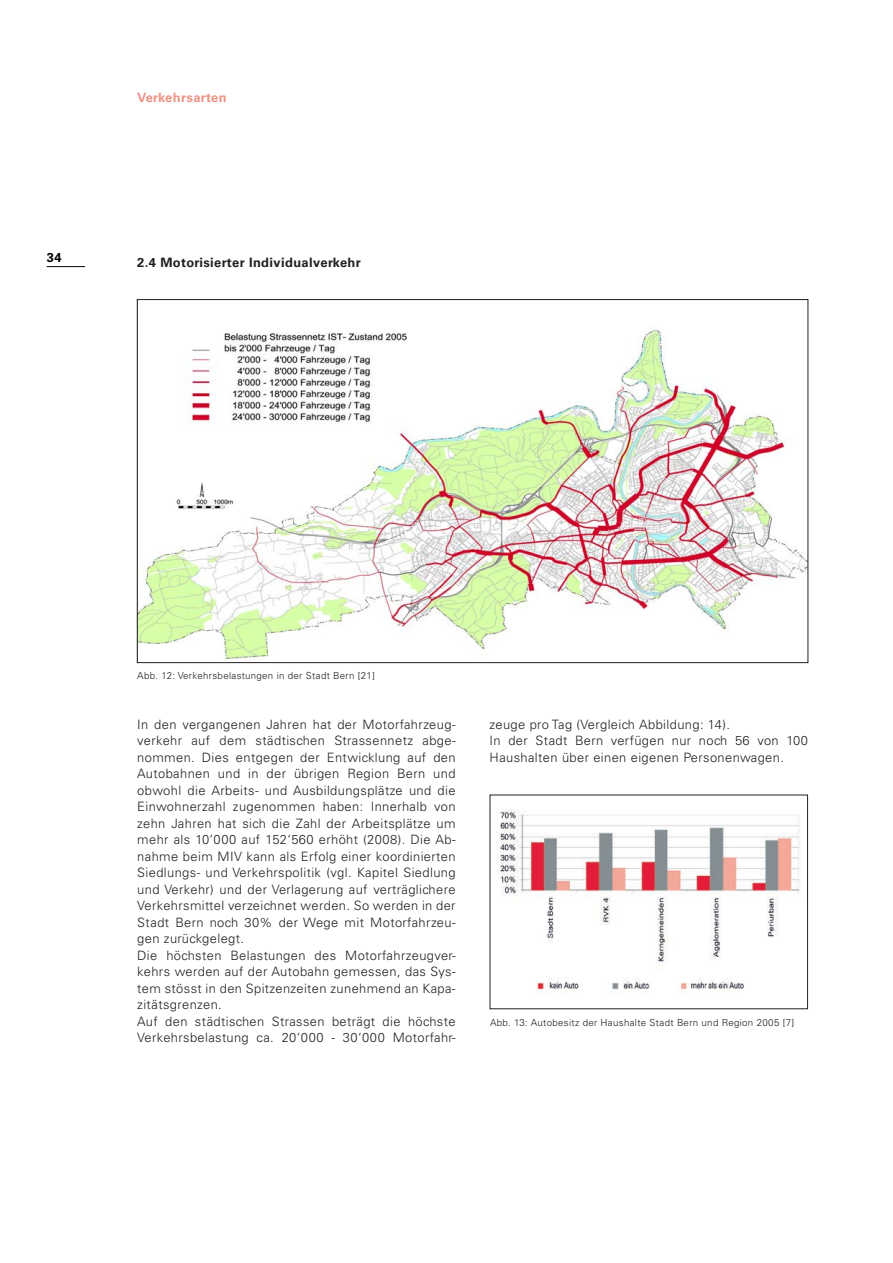
<style>
.page{position:relative;width:893px;height:1263px;background:#fff}
.page>*{position:absolute;margin:0;border:0;box-sizing:border-box;transform-origin:0 0}
.t1{font:300 12.9px/16.5px "Univers LT Std";letter-spacing:.03em;color:#231f20}
.t2{font:700 12.9px "Univers LT Std";letter-spacing:.03em;color:#231f20}
.t3{font:700 12.9px "Univers LT Std";letter-spacing:.03em;color:#ec9484}
.t4{font:700 12.9px "Univers LT Std";color:#000}
.t5{font:300 9.75px "Univers LT Std";letter-spacing:.03em;color:#231f20}
</style>
<div class="page">
<hr style="left:47px;top:266px;width:38px;height:1px;background:#231f20">
<img style="left:496px;top:810px;width:304px;height:184px">
<img style="left:139px;top:329px;width:667px;height:331px">
<p class="t4" style="left:47px;top:250px;width:16px">34</p>
<p class="t3" style="left:137px;top:89px;width:91px">Verkehrsarten</p>
<p class="t2" style="left:137px;top:254px;width:225px">2.4 Motorisierter Individualverkehr</p>
<p class="t5" style="left:137px;top:670px;width:239px">Abb. 12: Verkehrsbelastungen in der Stadt Bern [21]</p>
<p class="t1" style="left:137px;top:716px;width:320px">In den vergangenen Jahren hat der Motorfahrzeug&shy;verkehr auf dem städtischen Strassennetz abge&shy;nommen. Dies entgegen der Entwicklung auf den Autobahnen und in der übrigen Region Bern und obwohl die Arbeits- und Ausbildungsplätze und die Einwohnerzahl zugenommen haben: Innerhalb von zehn Jahren hat sich die Zahl der Arbeitsplätze um mehr als 10‘000 auf 152‘560 erhöht (2008). Die Ab&shy;nahme beim MIV kann als Erfolg einer koordinierten Siedlungs- und Verkehrspolitik (vgl. Kapitel Siedlung und Verkehr) und der Verlagerung auf verträglichere Verkehrsmittel verzeichnet werden. So werden in der Stadt Bern noch 30% der Wege mit Motorfahrzeu&shy;gen zurückgelegt.<br>Die höchsten Belastungen des Motorfahrzeugver&shy;kehrs werden auf der Autobahn gemessen, das Sys&shy;tem stösst in den Spitzenzeiten zunehmend an Kapa&shy;zitätsgrenzen.<br>Auf den städtischen Strassen beträgt die höchste Verkehrsbelastung ca. 20‘000 - 30‘000 Motorfahr-</p>
<p class="t1" style="left:490px;top:716px;width:320px">zeuge pro Tag (Vergleich Abbildung: 14).<br>In der Stadt Bern verfügen nur noch 56 von 100<br>Haushalten über einen eigenen Personenwagen.</p>
<p class="t5" style="left:490px;top:1016px;width:306px">Abb. 13: Autobesitz der Haushalte Stadt Bern und Region 2005 [7]</p>
</div>
